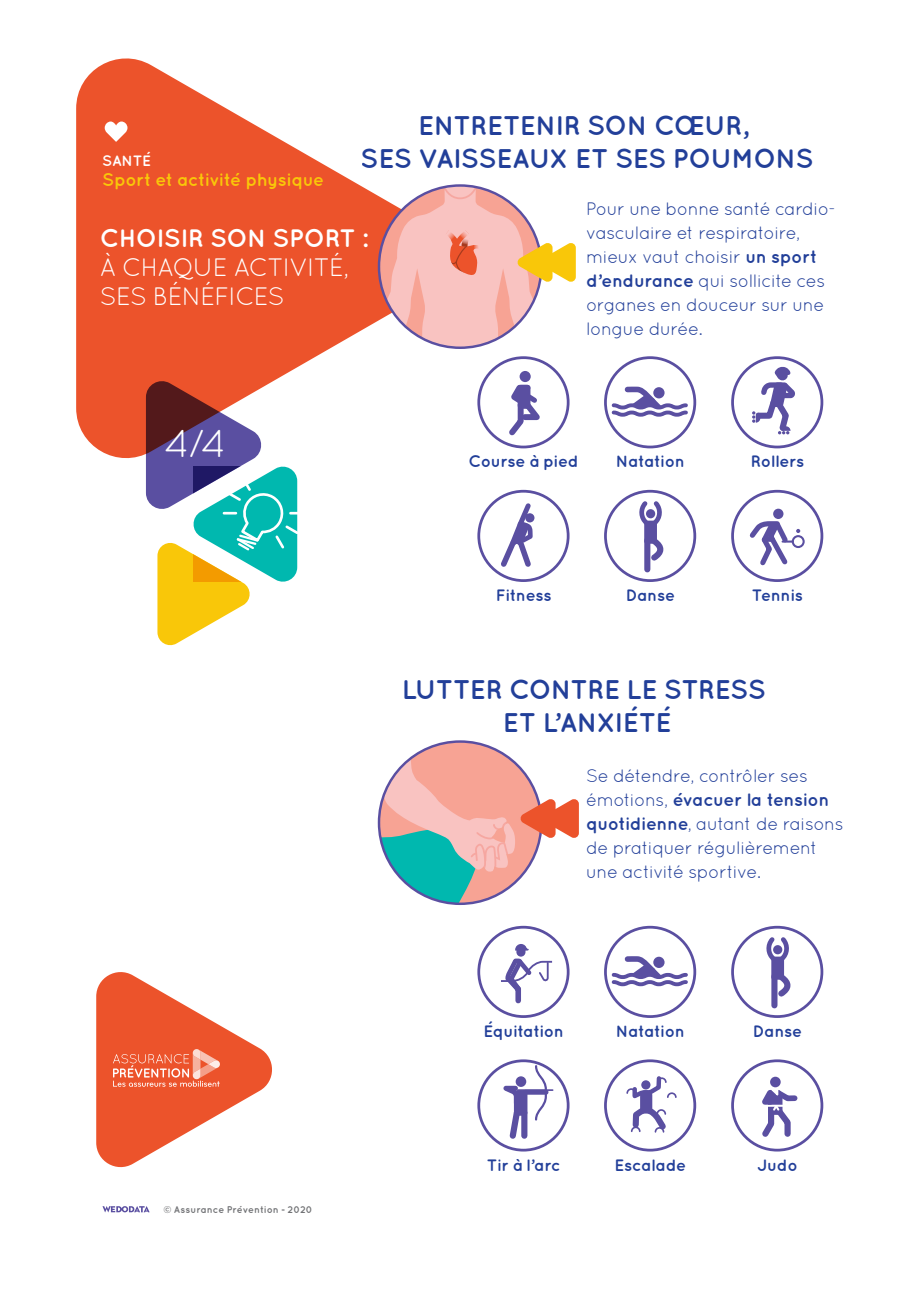
<style>
.page{position:relative;width:919px;height:1289px;background:#fff}
.page>*{position:absolute;margin:0;border:0;box-sizing:border-box;transform-origin:0 0}
.t1{font:39px "Quicksand";color:#fff}
.t2{font:700 27px/33px "Quicksand";letter-spacing:-.025em;color:#223f99;text-align:center}
.t3{font:25.2px/28.8px "Quicksand";letter-spacing:-.04em;color:#fff}
.t4{font:700 25.2px "Quicksand";letter-spacing:-.02em;color:#fff}
.t5{font:18px/24px "Quicksand";letter-spacing:-.03em;color:#223f99}
.t6{font:700 18px "Quicksand";letter-spacing:-.025em;color:#f9c709}
.t7{font:700 16.5px "Quicksand";letter-spacing:-.02em;color:#223f99}
.t8{font:700 15px "Quicksand";letter-spacing:-.015em;color:#fff}
.t9{font:700 9.75px "Quicksand";letter-spacing:.005em;color:#717275}
.s1{font-weight:700}
</style>
<div class="page">
<svg style="left:76px;top:58px;width:309px;height:401px;fill:#ec532b"></svg>
<svg style="left:105px;top:121px;width:22px;height:21px"></svg>
<svg style="left:102px;top:1206px;width:48px;height:6px"></svg>
<svg style="left:96px;top:972px;width:176px;height:196px"></svg>
<svg style="left:146px;top:381px;width:156px;height:264px"></svg>
<svg style="left:385px;top:185px;width:190px;height:163px"></svg>
<svg style="left:604px;top:356px;width:92px;height:92px"></svg>
<svg style="left:731px;top:490px;width:92px;height:92px"></svg>
<svg style="left:477px;top:356px;width:92px;height:92px"></svg>
<svg style="left:731px;top:356px;width:92px;height:92px"></svg>
<svg style="left:604px;top:490px;width:92px;height:92px"></svg>
<div style="left:644px;top:540px;width:6px;height:29px;background:#5a4fa1"></div>
<svg style="left:477px;top:490px;width:92px;height:92px"></svg>
<svg style="left:379px;top:746px;width:200px;height:157px"></svg>
<svg style="left:731px;top:1059px;width:92px;height:92px"></svg>
<svg style="left:477px;top:925px;width:92px;height:92px"></svg>
<svg style="left:604px;top:925px;width:92px;height:92px"></svg>
<svg style="left:731px;top:925px;width:92px;height:92px"></svg>
<div style="left:771px;top:976px;width:6px;height:29px;background:#5a4fa1"></div>
<svg style="left:604px;top:1059px;width:92px;height:92px"></svg>
<svg style="left:477px;top:1059px;width:92px;height:92px"></svg>
<hr style="left:517px;top:1089px;width:35px;height:1px;background:#5a4fa1">
<p class="t8" style="left:102px;top:151px;width:50px">SANTÉ</p>
<p class="t6" style="left:102px;top:169px;width:223px">Sport et activité physique</p>
<h2 class="t2" style="left:361px;top:108px;width:454px">ENTRETENIR SON CŒUR,<br>SES VAISSEAUX ET SES POUMONS</h2>
<h3 class="t4" style="left:100px;top:223px;width:269px">CHOISIR SON SPORT :</h3>
<h3 class="t3" style="left:100px;top:253px;width:251px">À CHAQUE ACTIVITÉ,<br>SES BÉNÉFICES</h3>
<h1 class="t1" style="left:164px;top:421px;width:64px">4/4</h1>
<p class="t5" style="left:586px;top:196px;width:251px">Pour une bonne santé cardio&shy;vasculaire et respiratoire, mieux vaut choisir <span class="s1">un sport d’endurance</span> qui sollicite ces organes en douceur sur une longue durée.</p>
<p class="t7" style="left:468px;top:452px;width:112px">Course à pied</p>
<p class="t7" style="left:616px;top:452px;width:70px">Natation</p>
<p class="t7" style="left:750px;top:452px;width:55px">Rollers</p>
<p class="t7" style="left:496px;top:585px;width:57px">Fitness</p>
<p class="t7" style="left:625px;top:585px;width:51px">Danse</p>
<p class="t7" style="left:752px;top:585px;width:52px">Tennis</p>
<h2 class="t2" style="left:401px;top:672px;width:366px">LUTTER CONTRE LE STRESS<br>ET L’ANXIÉTÉ</h2>
<p class="t5" style="left:586px;top:764px;width:259px">Se détendre, contrôler ses émotions, <span class="s1">évacuer la tension quotidienne</span>, autant de raisons de pratiquer régulièrement une activité sportive.</p>
<p class="t9" style="left:163px;top:1203px;width:151px">© Assurance Prévention - 2020</p>
<p class="t7" style="left:483px;top:1021px;width:82px">Équitation</p>
<p class="t7" style="left:616px;top:1021px;width:70px">Natation</p>
<p class="t7" style="left:752px;top:1021px;width:51px">Danse</p>
<p class="t7" style="left:487px;top:1154px;width:75px">Tir à l’arc</p>
<p class="t7" style="left:614px;top:1154px;width:73px">Escalade</p>
<p class="t7" style="left:757px;top:1154px;width:42px">Judo</p>
</div>
